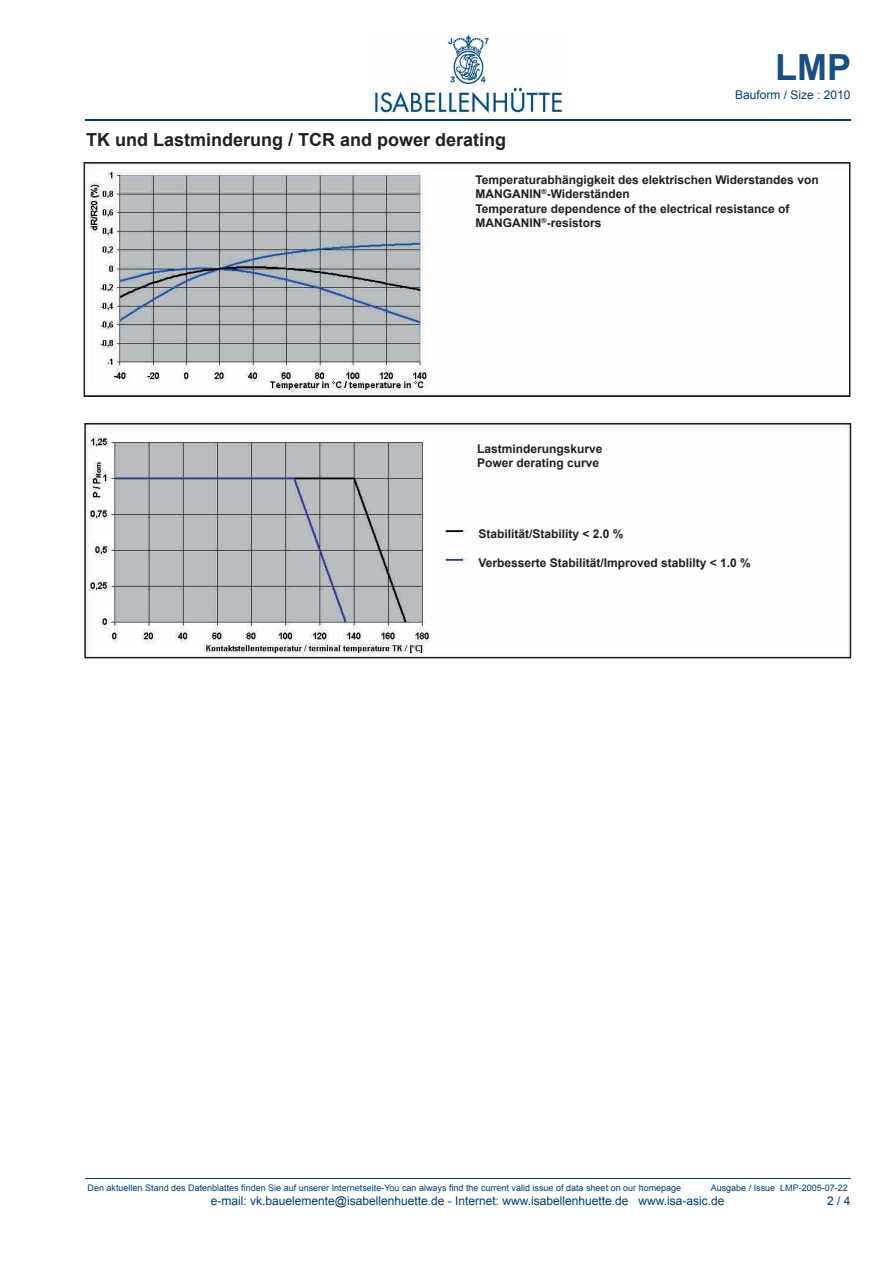
<style>
.page{position:relative;width:893px;height:1263px;background:#fff}
.page>*{position:absolute;margin:0;border:0;box-sizing:border-box;transform-origin:0 0}
.t1{font:700 36px "Arial";color:#1a5080}
.t2{font:700 18px "Arial";color:#231f20}
.t3{font:700 12px/14.4px "Arial";color:#231f20}
.t4{font:12px "Arial";color:#003c72}
.t5{font:9px "Arial";color:#003c72}
</style>
<div class="page">
<hr style="left:85px;top:1178px;width:765px;height:1px;background:#003c72">
<svg style="left:84px;top:162px;width:766px;height:235px"></svg>
<hr style="left:85px;top:119px;width:765px;height:2px;background:#003c72">
<img style="left:372px;top:33px;width:191px;height:80px">
<svg style="left:84px;top:423px;width:767px;height:235px"></svg>
<h2 class="t2" style="left:86px;top:128px;width:422px">TK und Lastminderung / TCR and power derating</h2>
<h1 class="t1" style="left:775px;top:44px;width:77px">LMP</h1>
<p class="t4" style="left:735px;top:87px;width:117px">Bauform / Size : 2010</p>
<p class="t3" style="left:475px;top:173px;width:345px">Temperaturabhängigkeit des elektrischen Widerstandes von MANGANIN<sup>®</sup>-Widerständen<br>Temperature dependence of the electrical resistance of MANGANIN<sup>®</sup>-resistors</p>
<p class="t3" style="left:477px;top:442px;width:127px">Lastminderungskurve<br>Power derating curve</p>
<p class="t3" style="left:478px;top:527px;width:147px">Stabilität/Stability &lt; 2.0 %</p>
<p class="t3" style="left:478px;top:556px;width:274px">Verbesserte Stabilität/Improved stablilty &lt; 1.0 %</p>
<p class="t5" style="left:88px;top:1182px;width:595px">Den aktuellen Stand des Datenblattes finden Sie auf unserer Internetseite-You can always find the current valid issue of data sheet on our homepage</p>
<p class="t5" style="left:711px;top:1182px;width:139px">Ausgabe / Issue LMP-2005-07-22</p>
<p class="t4" style="left:211px;top:1193px;width:515px">e-mail: vk.bauelemente@isabellenhuette.de - Internet: www.isabellenhuette.de www.isa-asic.de</p>
<p class="t4" style="left:827px;top:1193px;width:25px">2 / 4</p>
</div>
